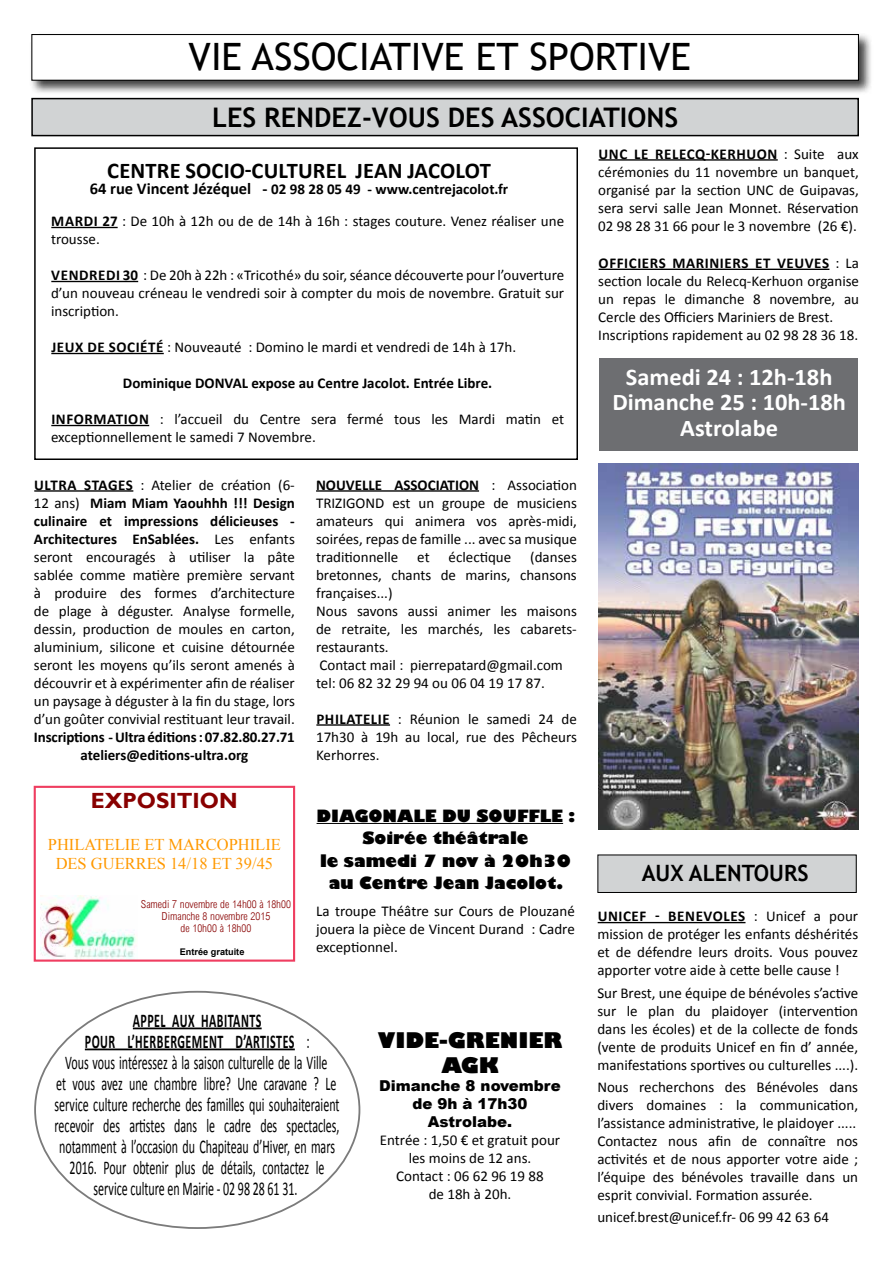
<style>
.page{position:relative;width:893px;height:1263px;background:#fff}
.page>*{position:absolute;margin:0;border:0;box-sizing:border-box;transform-origin:0 0}
.t1{font:37.65px "Trebuchet MS";color:#000}
.t2{font:700 27px "Trebuchet MS";color:#000}
.t3{font:700 24px/25.5px "Calibri";color:#fff;text-align:center}
.t4{font:700 22.5px "Calibri";letter-spacing:.01em;color:#000}
.t5{font:700 22.5px "Trebuchet MS";color:#000}
.t6{font:700 21.9px "Gill Sans";color:#800}
.t7{font:800 21px/25.2px "Gill Sans";color:#000;text-align:center}
.t8{font:19.5px "Calibri";color:#000;scale:.62 1}
.t9{font:700 19.5px/21px "Calibri";letter-spacing:.04em;color:#000;scale:.62 1}
.t10{font:800 16.5px/22.5px "Gill Sans";color:#000;text-align:center}
.t11{font:16.5px/18.9px "Times New Roman";color:#f90;text-align:center}
.t12{font:15px/18px "Calibri";color:#000;text-align:justify}
.t13{font:700 15px/18px "Calibri";color:#000;text-align:center}
.t14{font:900 15px/18px "Arial";color:#000;text-align:center}
.t15{font:700 15px "Calibri";letter-spacing:.03em;color:#000}
.t16{font:300 condensed 10.95px/12.1px "Arial";color:#800;text-align:center}
.t17{font:700 9.15px "Arial";color:#000}
.s1{font-size:16.5px}
.s2{font-weight:700}
.s3{font-weight:400}
</style>
<div class="page">
<div style="left:32px;top:99px;width:826px;height:37px;background:#d1d3d4"></div>
<div style="left:31px;top:98px;width:828px;height:38px;border:2px solid #000"></div>
<div style="left:29px;top:32px;width:844px;height:63px;background:#000;opacity:.75"></div>
<div style="left:32px;top:35px;width:826px;height:45px;background:#fff"></div>
<div style="left:31px;top:34px;width:828px;height:47px;border:1px solid #000"></div>
<div style="left:598px;top:855px;width:258px;height:37px;background:#d1d3d4"></div>
<div style="left:597px;top:854px;width:260px;height:39px;border:1px solid #000"></div>
<hr style="left:598px;top:922px;width:147px;height:1px;background:#000">
<div style="left:34px;top:147px;width:544px;height:313px;border:2px solid #000"></div>
<hr style="left:599px;top:159px;width:179px;height:2px;background:#000">
<hr style="left:599px;top:269px;width:230px;height:1px;background:#000">
<img style="left:598px;top:463px;width:261px;height:367px">
<hr style="left:51px;top:227px;width:67px;height:1px;background:#000">
<hr style="left:51px;top:281px;width:87px;height:1px;background:#000">
<hr style="left:51px;top:353px;width:113px;height:1px;background:#000">
<hr style="left:51px;top:425px;width:98px;height:1px;background:#000">
<hr style="left:34px;top:490px;width:99px;height:2px;background:#000">
<hr style="left:316px;top:490px;width:163px;height:2px;background:#000">
<hr style="left:316px;top:724px;width:74px;height:2px;background:#000">
<hr style="left:317px;top:823px;width:246px;height:1px;background:#000">
<div style="left:599px;top:358px;width:259px;height:92px;background:#6d6e71"></div>
<img style="left:40px;top:895px;width:96px;height:64px">
<div style="left:34px;top:786px;width:261px;height:176px;border:2px solid #ef3d60"></div>
<hr style="left:133px;top:1027px;width:129px;height:2px;background:#000">
<hr style="left:85px;top:1048px;width:210px;height:2px;background:#000">
<h1 class="t1" style="left:189px;top:35px;width:504px">VIE ASSOCIATIVE ET SPORTIVE</h1>
<h2 class="t2" style="left:212px;top:100px;width:468px">LES RENDEZ-VOUS DES ASSOCIATIONS</h2>
<h3 class="t4" style="left:107px;top:156px;width:51px">Centre</h3>
<h3 class="t4" style="left:185px;top:156px;width:140px">Socio-culturel</h3>
<h3 class="t4" style="left:355px;top:156px;width:135px">Jean Jacolot</h3>
<p class="t13" style="left:90px;top:180px;width:420px"><span class="s1">64 rue Vincent Jézéquel -</span> 02 98 28 05 49 - www.centrejacolot.fr</p>
<p class="t12" style="left:51px;top:212px;width:515px"><span class="s2">Mard i 27</span> : De 10h à 12h ou de de 14h à 16h : stages couture. Venez réaliser une trousse.</p>
<p class="t13" style="left:51px;top:266px;width:20px">Vendred</p>
<p class="t12" style="left:51px;top:266px;width:515px;text-indent:65px"><span class="s2">i 30</span> : De 20h à 22h : «Tricothé» du soir, séance découverte pour l’ouverture d’un nouveau créneau le vendredi soir à compter du mois de novembre. Gratuit sur inscription.</p>
<p class="t12" style="left:51px;top:338px;width:466px"><span class="s2">Jeux de société</span> : Nouveauté : Domino le mardi et vendredi de 14h à 17h.</p>
<p class="t13" style="left:123px;top:374px;width:371px">Dominique DONVAL expose au Centre Jacolot. Entrée Libre.</p>
<p class="t12" style="left:51px;top:410px;width:515px"><span class="s2">Information</span> : l’accueil du Centre sera fermé tous les Mardi matin et exceptionnellement le samedi 7 Novembre.</p>
<p class="t15" style="left:34px;top:475px;width:83px">Ultra Stages</p>
<p class="t12" style="left:34px;top:476px;width:262px;text-indent:106px">: Atelier de création (6- 12 ans) <span class="s2">Miam Miam Yaouhhh !!! Design culinaire et impressions délicieuses - Architectures EnSablées.</span> Les enfants seront encouragés à utiliser la pâte sablée comme matière première servant à produire des formes d’architecture de plage à déguster. Analyse formelle, dessin, production de moules en carton, aluminium, silicone et cuisine détournée seront les moyens qu’ils seront amenés à découvrir et à expérimenter afin de réaliser un paysage à déguster à la fin du stage, lors d’un goûter convivial restituant leur travail.</p>
<p class="t13" style="left:34px;top:728px;width:262px">Inscriptions - Ultra éditions : 07.82.80.27.71 ateliers@editions-ultra.org</p>
<p class="t12" style="left:316px;top:476px;width:262px;text-indent:153px"><span class="s2">N</span> : Association TRIZIGOND est un groupe de musiciens amateurs qui animera vos après-midi, soirées, repas de famille ... avec sa musique traditionnelle</p>
<p class="t13" style="left:316px;top:476px;width:127px">NOUVELLE ASSOCIATIO</p>
<p class="t12" style="left:316px;top:548px;width:262px;text-align:left;text-indent:214px">(danses bretonnes, chants de marins, chansons françaises...)<br>Nous savons aussi animer les maisons de retraite, les marchés, les cabarets&shy;restaurants.<br>Contact mail : pierrepatard@gmail.com tel: 06 82 32 29 94 ou 06 04 19 17 87.</p>
<p class="t13" style="left:316px;top:710px;width:27px">PHILAT</p>
<p class="t12" style="left:417px;top:548px;width:14px">et</p>
<p class="t12" style="left:449px;top:548px;width:64px">éclectique</p>
<p class="t12" style="left:316px;top:710px;width:262px;text-indent:47px"><span class="s2">ELI E</span> : Réunion le samedi 24 de 17h30 à 19h au local, rue des Pêcheurs Kerhorres.</p>
<h3 class="t6" style="left:91px;top:787px;width:148px">EXPOSITION</h3>
<p class="t11" style="left:48px;top:835px;width:234px">PHILATELIE ET MARCOPHILIE<br>DES GUERRES 14/18 ET 39/45</p>
<p class="t16" style="left:141px;top:898px;width:152px">Samedi 7 novembre de 14h00 à 18h00<br>Dimanche 8 novembre 2015<br>de 10h00 à 18h00</p>
<p class="t17" style="left:180px;top:946px;width:66px">Entrée gratuite</p>
<p class="t10" style="left:317px;top:806px;width:260px">diagonale du souffle :<br>Soirée théâtrale<br>le samedi 7 nov à 20h30 au Centre Jean Jacolot.</p>
<p class="t12" style="left:316px;top:902px;width:260px">La troupe Théâtre sur Cours de Plouzané jouera la pièce de Vincent Durand : Cadre exceptionnel.</p>
<h3 class="t9" style="left:85px;top:1010px;width:285px;text-indent:48px">appe l aux habitants pour l’herber</h3>
<h3 class="t9" style="left:177px;top:1031px;width:215px">geme nt d’artistes <span class="s3">:</span></h3>
<h3 class="t8" style="left:65px;top:1050px;width:425px">Vous vous intéressez à la saison culturelle de la Ville</h3>
<h3 class="t8" style="left:56px;top:1071px;width:454px">et vous avez une chambre libre? Une caravane ? Le</h3>
<h3 class="t8" style="left:55px;top:1092px;width:461px">service culture recherche des familles qui souhaiteraient</h3>
<h3 class="t8" style="left:55px;top:1113px;width:461px">recevoir des artistes dans le cadre des spectacles,</h3>
<h3 class="t8" style="left:59px;top:1134px;width:447px">notamment à l’occasion du Chapiteau d’Hiver, en mars</h3>
<h3 class="t8" style="left:70px;top:1155px;width:413px">2016. Pour obtenir plus de détails, contactez le</h3>
<h3 class="t8" style="left:94px;top:1176px;width:330px">service culture en Mairie - 02 98 28 61 31.</h3>
<h3 class="t7" style="left:378px;top:1029px;width:186px">vide-grenier<br>AGK</h3>
<p class="t14" style="left:379px;top:1076px;width:183px">Dimanche 8 novembre de 9h à 17h30<br>Astrolabe.</p>
<p class="t12" style="left:380px;top:1131px;width:182px;text-align:center">Entrée : 1,50 € et gratuit pour les moins de 12 ans.<br>Contact : 06 62 96 19 88<br>de 18h à 20h.</p>
<p class="t12" style="left:598px;top:145px;width:262px;text-indent:36px"><span class="s2">Le Relecq-Kerhuon</span> : Suite aux cérémonies du 11 novembre un banquet, organisé par la section UNC de Guipavas, sera servi salle Jean Monnet. Réservation 02 98 28 31 66 pour le 3 novembre (26 €).</p>
<p class="t13" style="left:599px;top:254px;width:52px">officiers</p>
<p class="t13" style="left:672px;top:254px;width:61px">mariniers</p>
<p class="t13" style="left:755px;top:254px;width:59px">et ve uves</p>
<p class="t13" style="left:599px;top:145px;width:11px">UNC</p>
<p class="t12" style="left:598px;top:254px;width:262px;text-align:left;text-indent:237px">: La section locale du Relecq-Kerhuon organise un repas le dimanche 8 novembre, au<br>Cercle des Officiers Mariniers de Brest.<br>Inscriptions rapidement au 02 98 28 36 18.</p>
<h3 class="t3" style="left:612px;top:364px;width:235px">Samedi 24 : 12h-18h<br>Dimanche 25 : 10h-18h<br>Astrolabe</h3>
<h3 class="t5" style="left:642px;top:859px;width:167px">AUX ALE NTOURS</h3>
<p class="t12" style="left:597px;top:907px;width:262px"><span class="s2">UN ICEF - BENEVOLES</span> : Unicef a pour mission de protéger les enfants déshérités et de défendre leurs droits. Vous pouvez apporter votre aide à cette belle cause !</p>
<p class="t12" style="left:597px;top:983px;width:262px">Sur Brest, une équipe de bénévoles s’active sur le plan du plaidoyer (intervention dans les écoles) et de la collecte de fonds (vente de produits Unicef en fin d’ année, manifestations sportives ou culturelles ....).</p>
<p class="t12" style="left:597px;top:1078px;width:262px;text-align:left">Nous recherchons des Bénévoles dans divers domaines : la communication, l’assistance administrative, le plaidoyer .....<br>Contactez nous afin de connaître nos activités et de nous apporter votre aide ; l’équipe des bénévoles travaille dans un esprit convivial. Formation assurée.</p>
<p class="t12" style="left:597px;top:1208px;width:233px">unicef.brest@unicef.fr- 06 99 42 63 64</p>
</div>
